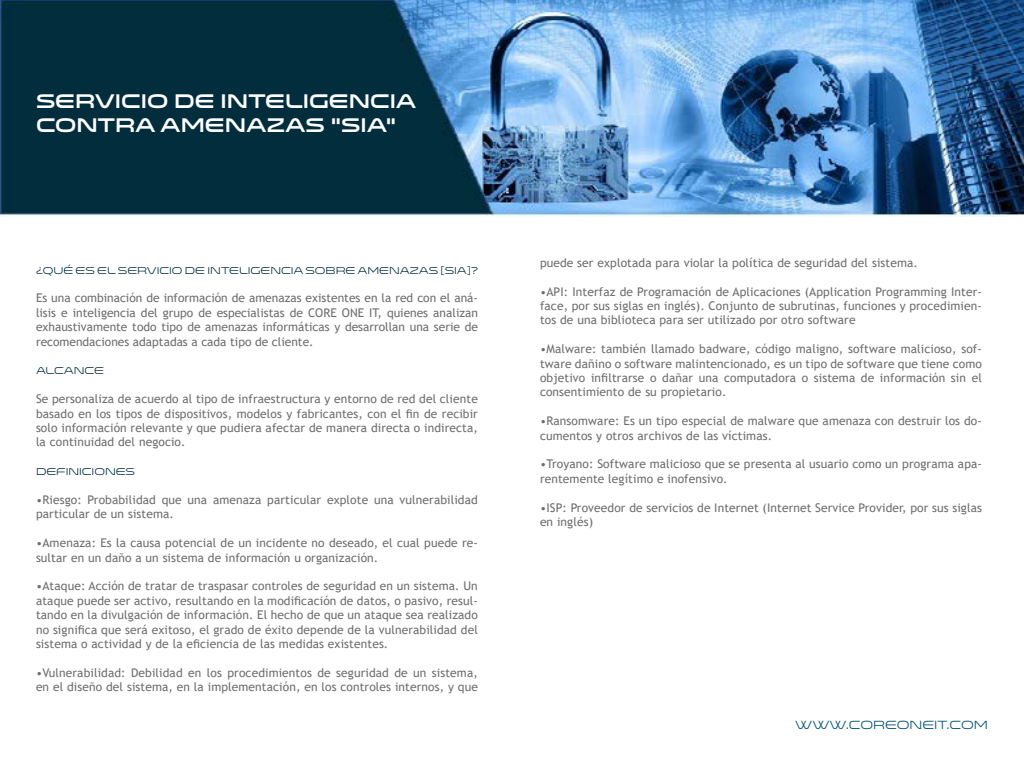
<style>
.page{position:relative;width:1024px;height:768px;background:#fff}
.page>*{position:absolute;margin:0;border:0;box-sizing:border-box;transform-origin:0 0}
.t1{font:20px/24px "Venera 900";color:#fff}
.t2{font:12px/14.4px "Trebuchet MS";letter-spacing:.01em;color:#6e6e6e}
.t3{font:12px "Venera 500";color:#005272}
.t4{font:10px "Venera 500";color:#012c3c}
</style>
<div class="page">
<img style="left:0;top:0;width:1024px;height:217px">
<h1 class="t1" style="left:36px;top:89px;width:382px">SERVICIO DE INTELIGENCIA<br>CONTRA AMENAZAS “SIA”</h1>
<p class="t4" style="left:36px;top:264px;width:444px">¿QUÉ ES EL SERVICIO DE INTELIGENCIA SOBRE AMENAZAS [SIA]?</p>
<p class="t2" style="left:36px;top:291px;width:443px;text-align:justify">Es una combinación de información de amenazas existentes en la red con el aná&shy;lisis e inteligencia del grupo de especialistas de CORE ONE IT, quienes analizan exhaustivamente todo tipo de amenazas informáticas y desarrollan una serie de recomendaciones adaptadas a cada tipo de cliente.</p>
<p class="t4" style="left:36px;top:365px;width:69px">ALCANCE</p>
<p class="t2" style="left:36px;top:392px;width:443px;text-align:justify">Se personaliza de acuerdo al tipo de infraestructura y entorno de red del cliente basado en los tipos de dispositivos, modelos y fabricantes, con el fin de recibir solo información relevante y que pudiera afectar de manera directa o indirecta, la continuidad del negocio.</p>
<p class="t4" style="left:36px;top:466px;width:101px">DEFINICIONES</p>
<p class="t2" style="left:36px;top:492px;width:443px">•Riesgo: Probabilidad que una amenaza particular explote una vulnerabilidad particular de un sistema.</p>
<p class="t2" style="left:36px;top:536px;width:443px">•Amenaza: Es la causa potencial de un incidente no deseado, el cual puede re&shy;sultar en un daño a un sistema de información u organización.</p>
<p class="t2" style="left:36px;top:579px;width:443px;text-align:justify">•Ataque: Acción de tratar de traspasar controles de seguridad en un sistema. Un ataque puede ser activo, resultando en la modificación de datos, o pasivo, resul&shy;tando en la divulgación de información. El hecho de que un ataque sea realizado no significa que será exitoso, el grado de éxito depende de la vulnerabilidad del sistema o actividad y de la eficiencia de las medidas existentes.</p>
<p class="t2" style="left:36px;top:665px;width:443px">•Vulnerabilidad: Debilidad en los procedimientos de seguridad de un sistema, en el diseño del sistema, en la implementación, en los controles internos, y que</p>
<p class="t2" style="left:540px;top:255px;width:379px">puede ser explotada para violar la política de seguridad del sistema.</p>
<p class="t2" style="left:540px;top:284px;width:443px;text-align:justify">•API: Interfaz de Programación de Aplicaciones (Application Programming Inter&shy;face, por sus siglas en inglés). Conjunto de subrutinas, funciones y procedimien&shy;tos de una biblioteca para ser utilizado por otro software</p>
<p class="t2" style="left:540px;top:342px;width:443px;text-align:justify">•Malware: también llamado badware, código maligno, software malicioso, sof&shy;tware dañino o software malintencionado, es un tipo de software que tiene como objetivo infiltrarse o dañar una computadora o sistema de información sin el consentimiento de su propietario.</p>
<p class="t2" style="left:540px;top:414px;width:443px">•Ransomware: Es un tipo especial de malware que amenaza con destruir los do&shy;cumentos y otros archivos de las víctimas.</p>
<p class="t2" style="left:540px;top:457px;width:443px">•Troyano: Software malicioso que se presenta al usuario como un programa apa&shy;rentemente legítimo e inofensivo.</p>
<p class="t2" style="left:540px;top:500px;width:443px">•ISP: Proveedor de servicios de Internet (Internet Service Provider, por sus siglas en inglés)</p>
<p class="t3" style="left:795px;top:718px;width:194px">WWW.COREONEIT.COM</p>
</div>
